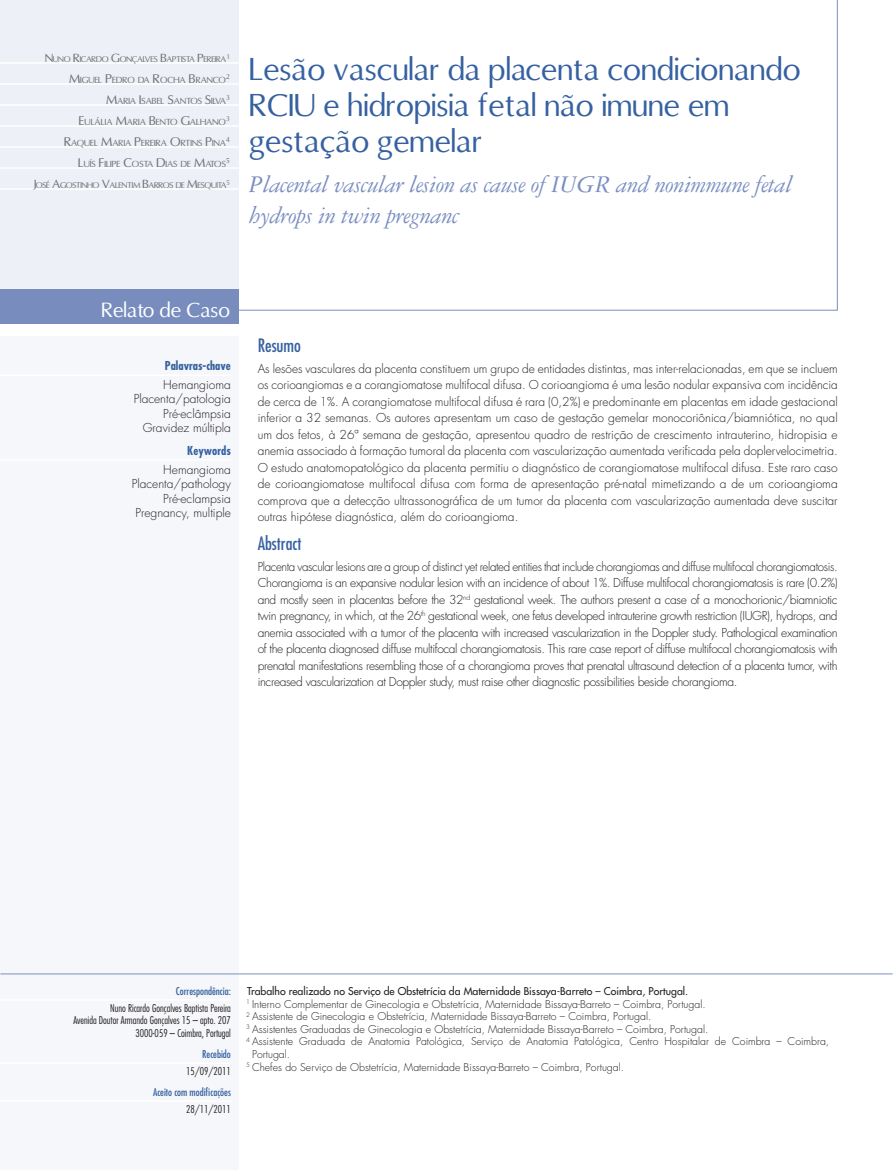
<style>
.page{position:relative;width:893px;height:1170px;background:#fff}
.page>*{position:absolute;margin:0;border:0;box-sizing:border-box;transform-origin:0 0}
._01_0_Título{font:30px/36px "Omni";color:#3661a1}
._01_1_Título_Inglês{font:italic 25.5px/30.6px "Garamond 3 LT Std";letter-spacing:-.02em;color:#7b8ec1}
._13_0_Seção{font:19.5px "Omni";color:#fff}
._04_4_Resumo_abstrac{font:condensed 18px "Futura Std";color:#3661a1}
._04_0_Resumo{font:300 12px/16.5px "Futura Std";color:#231f20;text-align:justify}
._04_2_Abstract{font:300 12px/16.5px "Futura Std";letter-spacing:-.03em;color:#231f20;text-align:justify;scale:.96 1}
._04_3_Keywords{font:300 12px "Futura Std";color:#231f20}
._04_1_Palavras-chave{font:300 12px "Futura Std";color:#231f20}
._04_5_Palavras-chave{font:700 condensed 12px "Futura Std";color:#3661a1}
._02_1_1_Autor_titula{font:300 10.5px/12.6px "Futura Std";color:#231f20}
._02_2_Endereço_de_co{font:300 condensed 10.5px "Futura Std";color:#231f20}
._02_1_0_Instituição{font:500 10.5px "Futura Std";color:#231f20}
._09_0_Recebido_Aprov{font:condensed 10.5px "Futura Std";color:#3661a1}
._09_1_Recebido_Aprov{font:300 condensed 10.5px "Futura Std";color:#231f20}
._12_0_Correspondênci{font:condensed 10.5px "Futura Std";color:#3661a1}
._02_0_Autor{font:8.4px "Omni";color:#6c6d70}
._02_0_Autor-2{font:7.8px "Omni";letter-spacing:-.045em;color:#6c6d70}
._02_0_Autor-3{font:6.9px "Omni";color:#6c6d70}
._02_0_Autor-4{font:6.45px "Omni";color:#6c6d70}
.s1{font-size:11.25px}
.s2{font-size:12px}
</style>
<div class="page">
<div style="left:0;top:337px;width:239px;height:832px;background:#f6f7fa"></div>
<div style="left:0;top:289px;width:239px;height:34px;background:#788cbd"></div>
<svg style="left:0;top:0;width:838px;height:311px"></svg>
<hr style="left:0;top:62px;width:239px;height:2px;background:#fff">
<hr style="left:0;top:83px;width:239px;height:2px;background:#fff">
<hr style="left:0;top:104px;width:239px;height:2px;background:#fff">
<hr style="left:0;top:125px;width:239px;height:2px;background:#fff">
<hr style="left:0;top:146px;width:239px;height:2px;background:#fff">
<hr style="left:0;top:167px;width:239px;height:2px;background:#fff">
<hr style="left:0;top:188px;width:239px;height:2px;background:#fff">
<hr style="left:0;top:374px;width:231px;height:2px;background:#fff">
<hr style="left:0;top:459px;width:231px;height:2px;background:#fff">
<hr style="left:0;top:999px;width:231px;height:1px;background:#fff">
<hr style="left:0;top:1062px;width:231px;height:1px;background:#fff">
<hr style="left:0;top:1100px;width:231px;height:1px;background:#fff">
<hr style="left:0;top:973px;width:893px;height:1px;background:#7b8ec1">
<p class="_02_0_Autor-2" style="left:45px;top:54px;width:183px"><span class="s1">N</span>UNO <span class="s1">R</span>ICARDO <span class="s1">G</span>ONÇALVES <span class="s1">B</span>APTISTA <span class="s1">P</span>EREIRA</p>
<p class="_02_0_Autor-4" style="left:226px;top:52px;width:5px">1</p>
<p class="_02_0_Autor" style="left:69px;top:75px;width:158px"><span class="s2">M</span>IGUEL <span class="s2">P</span>EDRO DA <span class="s2">R</span>OCHA <span class="s2">B</span>RANCO</p>
<p class="_02_0_Autor-3" style="left:226px;top:72px;width:6px">2</p>
<p class="_02_0_Autor" style="left:106px;top:96px;width:121px"><span class="s2">M</span>ARIA <span class="s2">I</span>SABEL <span class="s2">S</span>ANTOS <span class="s2">S</span>ILVA</p>
<p class="_02_0_Autor-3" style="left:226px;top:93px;width:6px">3</p>
<p class="_02_0_Autor" style="left:79px;top:117px;width:148px"><span class="s2">E</span>ULÁLIA <span class="s2">M</span>ARIA <span class="s2">B</span>ENTO <span class="s2">G</span>ALHANO</p>
<p class="_02_0_Autor-3" style="left:226px;top:114px;width:6px">3</p>
<p class="_02_0_Autor" style="left:64px;top:138px;width:163px"><span class="s2">R</span>AQUEL <span class="s2">M</span>ARIA <span class="s2">P</span>EREIRA <span class="s2">O</span>RTINS <span class="s2">P</span>INA</p>
<p class="_02_0_Autor-3" style="left:226px;top:135px;width:6px">4</p>
<p class="_02_0_Autor" style="left:78px;top:159px;width:149px"><span class="s2">L</span>UÍS <span class="s2">F</span>ILIPE <span class="s2">C</span>OSTA <span class="s2">D</span>IAS DE <span class="s2">M</span>ATOS</p>
<p class="_02_0_Autor-3" style="left:226px;top:156px;width:6px">5</p>
<p class="_02_0_Autor-2" style="left:34px;top:180px;width:194px"><span class="s1">J</span>OSÉ <span class="s1">A</span>GOSTINHO <span class="s1">V</span>ALENTIM <span class="s1">B</span>ARROS DE <span class="s1">M</span>ESQUITA</p>
<p class="_02_0_Autor-4" style="left:226px;top:178px;width:5px">5</p>
<p class="_01_0_Título" style="left:249px;top:51px;width:553px">Lesão vascular da placenta condicionando<br>RCIU e hidropisia fetal não imune em gestação gemelar</p>
<p class="_01_1_Título_Inglês" style="left:249px;top:169px;width:545px">Placental vascular lesion as cause of IUGR and nonimmune fetal hydrops in twin pregnanc</p>
<p class="_13_0_Seção" style="left:101px;top:297px;width:130px">Relato de Caso</p>
<p class="_04_5_Palavras-chave" style="left:165px;top:358px;width:67px">Palavras-chave</p>
<p class="_04_1_Palavras-chave" style="left:163px;top:377px;width:69px">Hemangioma</p>
<p class="_04_1_Palavras-chave" style="left:134px;top:391px;width:99px">Placenta/patologia</p>
<p class="_04_1_Palavras-chave" style="left:163px;top:406px;width:69px">Pré-eclâmpsia</p>
<p class="_04_1_Palavras-chave" style="left:143px;top:420px;width:90px">Gravidez múltipla</p>
<p class="_04_5_Palavras-chave" style="left:187px;top:443px;width:45px">Keywords</p>
<p class="_04_3_Keywords" style="left:163px;top:462px;width:69px">Hemangioma</p>
<p class="_04_3_Keywords" style="left:132px;top:476px;width:101px">Placenta/pathology</p>
<p class="_04_3_Keywords" style="left:163px;top:491px;width:69px">Pré-eclampsia</p>
<p class="_04_3_Keywords" style="left:135px;top:505px;width:97px">Pregnancy, multiple</p>
<p class="_04_4_Resumo_abstrac" style="left:258px;top:334px;width:45px">Resumo</p>
<p class="_04_0_Resumo" style="left:258px;top:360px;width:582px">As lesões vasculares da placenta constituem um grupo de entidades distintas, mas inter-relacionadas, em que se incluem os corioangiomas e a corangiomatose multifocal difusa. O corioangioma é uma lesão nodular expansiva com incidência de cerca de 1%. A corangiomatose multifocal difusa é rara (0,2%) e predominante em placentas em idade gestacional inferior a 32 semanas. Os autores apresentam um caso de gestação gemelar monocoriônica/biamniótica, no qual um dos fetos, à 26ª semana de gestação, apresentou quadro de restrição de crescimento intrauterino, hidropisia e anemia associado à formação tumoral da placenta com vascularização aumentada verificada pela doplervelocimetria.<br>O estudo anatomopatológico da placenta permitiu o diagnóstico de corangiomatose multifocal difusa. Este raro caso de corioangiomatose multifocal difusa com forma de apresentação pré-natal mimetizando a de um corioangioma comprova que a detecção ultrassonográfica de um tumor da placenta com vascularização aumentada deve suscitar outras hipótese diagnóstica, além do corioangioma.</p>
<p class="_04_4_Resumo_abstrac" style="left:258px;top:532px;width:45px">Abstract</p>
<p class="_04_2_Abstract" style="left:258px;top:558px;width:606px">Placenta vascular lesions are a group of distinct yet related entities that include chorangiomas and diffuse multifocal chorangiomatosis.<br>Chorangioma is an expansive nodular lesion with an incidence of about 1%. Diffuse multifocal chorangiomatosis is rare (0.2%) and mostly seen in placentas before the 32<sup>nd</sup> gestational week. The authors present a case of a monochorionic/biamniotic twin pregnancy, in which, at the 26<sup>th</sup> gestational week, one fetus developed intrauterine growth restriction (IUGR), hydrops, and anemia associated with a tumor of the placenta with increased vascularization in the Doppler study. Pathological examination of the placenta diagnosed diffuse multifocal chorangiomatosis. This rare case report of diffuse multifocal chorangiomatosis with prenatal manifestations resembling those of a chorangioma proves that prenatal ultrasound detection of a placenta tumor, with increased vascularization at Doppler study, must raise other diagnostic possibilities beside chorangioma.</p>
<p class="_12_0_Correspondênci" style="left:176px;top:984px;width:56px">Correspondência:</p>
<p class="_02_2_Endereço_de_co" style="left:110px;top:1001px;width:122px">Nuno Ricardo Gonçalves Baptista Pereira</p>
<p class="_02_2_Endereço_de_co" style="left:73px;top:1014px;width:159px">Avenida Doutor Armando Gonçalves 15 – apto. 207</p>
<p class="_02_2_Endereço_de_co" style="left:136px;top:1026px;width:97px">3000-059 – Coimbra, Portugal</p>
<p class="_09_0_Recebido_Aprov" style="left:202px;top:1047px;width:30px">Recebido</p>
<p class="_09_1_Recebido_Aprov" style="left:186px;top:1064px;width:46px">15/09/2011</p>
<p class="_09_0_Recebido_Aprov" style="left:153px;top:1085px;width:79px">Aceito com modificações</p>
<p class="_09_1_Recebido_Aprov" style="left:186px;top:1102px;width:46px">28/11/2011</p>
<p class="_02_1_0_Instituição" style="left:247px;top:984px;width:443px">Trabalho realizado no Serviço de Obstetrícia da Maternidade Bissaya-Barreto – Coimbra, Portugal.</p>
<p class="_02_1_1_Autor_titula" style="left:246px;top:997px;width:461px"><sup>1</sup> Interno Complementar de Ginecologia e Obstetrícia, Maternidade Bissaya-Barreto – Coimbra, Portugal.</p>
<p class="_02_1_1_Autor_titula" style="left:246px;top:1010px;width:407px"><sup>2</sup> Assistente de Ginecologia e Obstetrícia, Maternidade Bissaya-Barreto – Coimbra, Portugal.</p>
<p class="_02_1_1_Autor_titula" style="left:246px;top:1022px;width:464px"><sup>3</sup> Assistentes Graduadas de Ginecologia e Obstetrícia, Maternidade Bissaya-Barreto – Coimbra, Portugal.</p>
<p class="_02_1_1_Autor_titula" style="left:252px;top:1035px;width:579px;text-indent:-6px"><sup>4</sup> Assistente Graduada de Anatomia Patológica, Serviço de Anatomia Patológica, Centro Hospitalar de Coimbra – Coimbra,<br>Portugal.</p>
<p class="_02_1_1_Autor_titula" style="left:246px;top:1060px;width:380px"><sup>5</sup> Chefes do Serviço de Obstetrícia, Maternidade Bissaya-Barreto – Coimbra, Portugal.</p>
</div>
